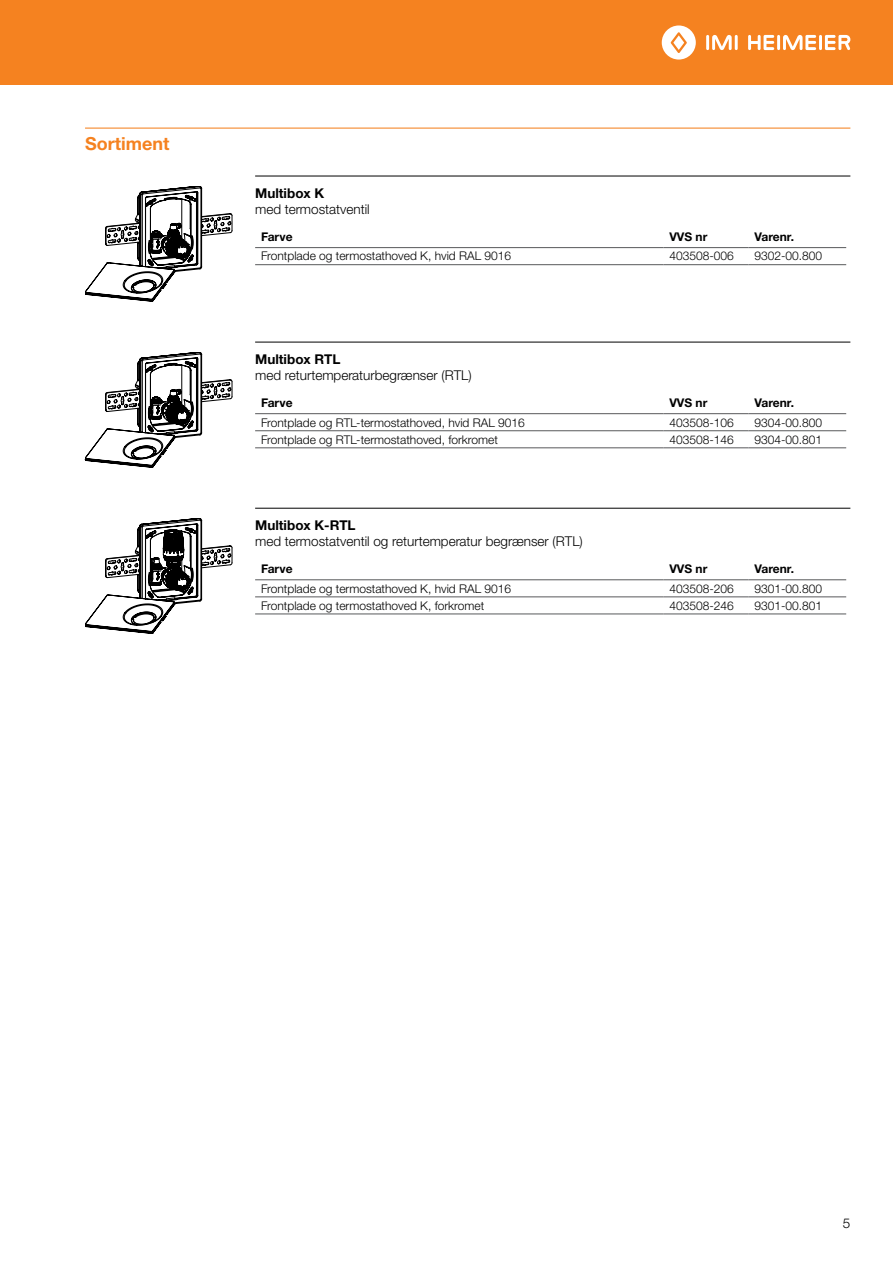
<style>
.page{position:relative;width:893px;height:1263px;background:#fff}
.page>*{position:absolute;margin:0;border:0;box-sizing:border-box;transform-origin:0 0}
.t1{font:700 18px "Helvetica Neue LTW1 G";color:#f58220}
.t2{font:300 13.5px "Helvetica Neue LTW1 G";color:#000}
.t3{font:700 13.5px "Helvetica Neue LTW1 G";color:#000}
.t4{font:300 12px "Helvetica Neue LTW1 G";color:#000}
.t5{font:700 12px "Helvetica Neue LTW1 G";color:#000}
</style>
<div class="page">
<div style="left:0;top:0;width:893px;height:85px;background:#f58220"></div>
<hr style="left:706px;top:35px;width:3px;height:15px;background:#fff">
<hr style="left:735px;top:35px;width:3px;height:15px;background:#fff">
<svg style="left:712px;top:35px;width:20px;height:15px"></svg>
<svg style="left:662px;top:25px;width:34px;height:35px"></svg>
<hr style="left:777px;top:35px;width:3px;height:15px;background:#fff">
<svg style="left:748px;top:35px;width:26px;height:15px"></svg>
<hr style="left:819px;top:35px;width:3px;height:15px;background:#fff">
<svg style="left:783px;top:35px;width:33px;height:15px"></svg>
<svg style="left:825px;top:35px;width:25px;height:15px"></svg>
<hr style="left:85px;top:128px;width:765px;height:1px;background:#f58220">
<hr style="left:255px;top:176px;width:595px;height:1px;background:#000">
<hr style="left:255px;top:342px;width:595px;height:1px;background:#000">
<hr style="left:255px;top:247px;width:408px;height:1px;background:#58595b">
<hr style="left:663px;top:247px;width:85px;height:1px;background:#58595b">
<hr style="left:748px;top:247px;width:98px;height:1px;background:#58595b">
<hr style="left:255px;top:264px;width:408px;height:1px;background:#58595b">
<hr style="left:663px;top:264px;width:85px;height:1px;background:#58595b">
<hr style="left:748px;top:264px;width:98px;height:1px;background:#58595b">
<hr style="left:255px;top:508px;width:595px;height:1px;background:#000">
<hr style="left:255px;top:413px;width:408px;height:1px;background:#58595b">
<hr style="left:663px;top:413px;width:85px;height:1px;background:#58595b">
<hr style="left:748px;top:413px;width:98px;height:1px;background:#58595b">
<hr style="left:255px;top:430px;width:408px;height:1px;background:#58595b">
<hr style="left:255px;top:448px;width:408px;height:1px;background:#58595b">
<hr style="left:663px;top:430px;width:85px;height:1px;background:#58595b">
<hr style="left:663px;top:448px;width:85px;height:1px;background:#58595b">
<hr style="left:748px;top:430px;width:98px;height:1px;background:#58595b">
<hr style="left:748px;top:448px;width:98px;height:1px;background:#58595b">
<hr style="left:255px;top:579px;width:408px;height:1px;background:#58595b">
<hr style="left:663px;top:579px;width:85px;height:1px;background:#58595b">
<hr style="left:748px;top:579px;width:98px;height:1px;background:#58595b">
<hr style="left:255px;top:597px;width:408px;height:1px;background:#58595b">
<hr style="left:255px;top:614px;width:408px;height:1px;background:#58595b">
<hr style="left:663px;top:597px;width:85px;height:1px;background:#58595b">
<hr style="left:663px;top:614px;width:85px;height:1px;background:#58595b">
<hr style="left:748px;top:597px;width:98px;height:1px;background:#58595b">
<hr style="left:748px;top:614px;width:98px;height:1px;background:#58595b">
<svg style="left:85px;top:186px;width:147px;height:115px"></svg>
<svg style="left:85px;top:352px;width:147px;height:115px"></svg>
<svg style="left:85px;top:518px;width:147px;height:115px"></svg>
<h1 class="t1" style="left:85px;top:132px;width:86px">Sortiment</h1>
<p class="t3" style="left:255px;top:184px;width:71px">Multibox K</p>
<p class="t2" style="left:255px;top:201px;width:116px">med termostatventil</p>
<p class="t5" style="left:261px;top:230px;width:33px">Farve</p>
<p class="t5" style="left:669px;top:230px;width:40px">VVS nr</p>
<p class="t5" style="left:754px;top:230px;width:41px">Varenr.</p>
<p class="t4" style="left:261px;top:249px;width:252px">Frontplade og termostathoved K, hvid RAL 9016</p>
<p class="t4" style="left:669px;top:249px;width:66px">403508-006</p>
<p class="t4" style="left:754px;top:249px;width:69px">9302-00.800</p>
<p class="t3" style="left:255px;top:351px;width:87px">Multibox RTL</p>
<p class="t2" style="left:255px;top:367px;width:218px">med returtemperaturbegrænser (RTL)</p>
<p class="t5" style="left:261px;top:396px;width:33px">Farve</p>
<p class="t5" style="left:669px;top:396px;width:40px">VVS nr</p>
<p class="t5" style="left:754px;top:396px;width:41px">Varenr.</p>
<p class="t4" style="left:261px;top:415px;width:265px">Frontplade og RTL-termostathoved, hvid RAL 9016</p>
<p class="t4" style="left:669px;top:415px;width:66px">403508-106</p>
<p class="t4" style="left:754px;top:415px;width:69px">9304-00.800</p>
<p class="t4" style="left:261px;top:432px;width:238px">Frontplade og RTL-termostathoved, forkromet</p>
<p class="t4" style="left:669px;top:432px;width:66px">403508-146</p>
<p class="t4" style="left:754px;top:432px;width:69px">9304-00.801</p>
<p class="t3" style="left:255px;top:517px;width:102px">Multibox K-RTL</p>
<p class="t2" style="left:255px;top:533px;width:329px">med termostatventil og returtemperatur begrænser (RTL)</p>
<p class="t5" style="left:261px;top:562px;width:33px">Farve</p>
<p class="t5" style="left:669px;top:562px;width:40px">VVS nr</p>
<p class="t5" style="left:754px;top:562px;width:41px">Varenr.</p>
<p class="t4" style="left:261px;top:581px;width:252px">Frontplade og termostathoved K, hvid RAL 9016</p>
<p class="t4" style="left:669px;top:581px;width:66px">403508-206</p>
<p class="t4" style="left:754px;top:581px;width:69px">9301-00.800</p>
<p class="t4" style="left:261px;top:598px;width:225px">Frontplade og termostathoved K, forkromet</p>
<p class="t4" style="left:669px;top:598px;width:66px">403508-246</p>
<p class="t4" style="left:754px;top:598px;width:69px">9301-00.801</p>
<p class="t2" style="left:843px;top:1215px;width:9px">5</p>
</div>
